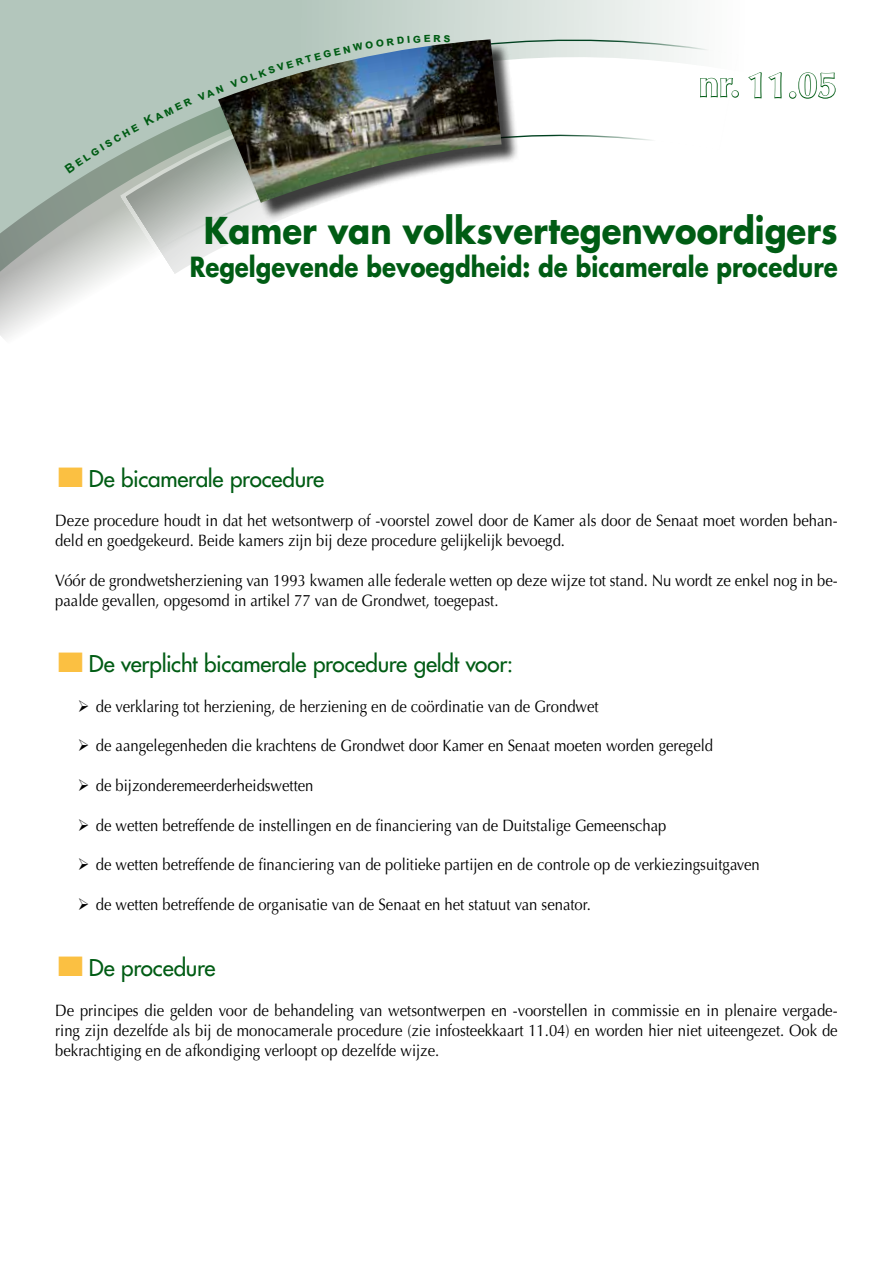
<style>
.page{position:relative;width:893px;height:1263px;background:#fff}
.page>*{position:absolute;margin:0;border:0;box-sizing:border-box;transform-origin:0 0}
.t1{font:700 36px "Futura Std";color:#005c14;scale:.9 1}
.t2{font:700 36px "Optima LT Std";color:#fff}
.t3{font:700 27px "Futura Std";color:#005c14;scale:.85 1}
.t4{font:500 22.5px "Futura Std";letter-spacing:-.01em;color:#005c14}
.t5{font:16.5px/19.8px "Optima LT Std";color:#000;scale:.9 1}
.t6{font:700 12.45px "Arial";color:#005c14}
</style>
<div class="page">
<svg style="left:0;top:0;width:797px;height:100px;fill:#b3c6bc"></svg>
<div style="left:0;top:100px;width:64px;height:45px;background:#b3c6bc"></div>
<svg style="left:0;top:145px;width:118px;height:194px"></svg>
<svg style="left:118px;top:173px;width:159px;height:101px"></svg>
<svg style="left:477px;top:36px;width:263px;height:105px"></svg>
<div style="left:221px;top:42px;width:299px;height:179px;background:#000;opacity:.75"></div>
<img style="left:218px;top:39px;width:284px;height:164px">
<svg style="left:746px;top:71px;width:36px;height:28px"></svg>
<div style="left:789px;top:91px;width:7px;height:8px;border:2px solid #005c14;border-radius:50%"></div>
<svg style="left:798px;top:72px;width:38px;height:27px"></svg>
<svg style="left:64px;top:85px;width:160px;height:88px;background:#a7b9ae"></svg>
<svg style="left:230px;top:35px;width:200px;height:53px;background:#879fa6"></svg>
<svg style="left:444px;top:34px;width:6px;height:8px"></svg>
<p class="t6" style="left:433px;top:28px;width:9px">R</p>
<h1 class="t2" style="left:699px;top:64px;width:140px">nr. 11.05</h1>
<h1 class="t1" style="left:204px;top:206px;width:706px">Kamer van volksvertegenwoordigers</h1>
<h2 class="t3" style="left:190px;top:249px;width:764px">Regelgevende bevoegdheid: de bicamerale procedure</h2>
<h3 class="t4" style="left:89px;top:464px;width:237px">De bicamerale procedure</h3>
<p class="t5" style="left:55px;top:511px;width:871px">Deze procedure houdt in dat het wetsontwerp of -voorstel zowel door de Kamer als door de Senaat moet worden behan&shy;deld en goedgekeurd. Beide kamers zijn bij deze procedure gelijkelijk bevoegd.</p>
<p class="t5" style="left:55px;top:570px;width:871px">Vóór de grondwetsherziening van 1993 kwamen alle federale wetten op deze wijze tot stand. Nu wordt ze enkel nog in be&shy;paalde gevallen, opgesomd in artikel 77 van de Grondwet, toegepast.</p>
<h3 class="t4" style="left:89px;top:650px;width:426px">De verplicht bicamerale procedure geldt voor:</h3>
<p class="t5" style="left:78px;top:696px;width:580px">➢ de verklaring tot herziening, de herziening en de coördinatie van de Grondwet</p>
<p class="t5" style="left:78px;top:736px;width:707px">➢ de aangelegenheden die krachtens de Grondwet door Kamer en Senaat moeten worden geregeld</p>
<p class="t5" style="left:78px;top:776px;width:263px">➢ de bijzonderemeerderheidswetten</p>
<p class="t5" style="left:78px;top:815px;width:655px">➢ de wetten betreffende de instellingen en de financiering van de Duitstalige Gemeenschap</p>
<p class="t5" style="left:78px;top:855px;width:759px">➢ de wetten betreffende de financiering van de politieke partijen en de controle op de verkiezingsuitgaven</p>
<p class="t5" style="left:78px;top:894px;width:572px">➢ de wetten betreffende de organisatie van de Senaat en het statuut van senator.</p>
<h3 class="t4" style="left:89px;top:954px;width:128px">De procedure</h3>
<p class="t5" style="left:55px;top:1001px;width:871px;text-align:justify">De principes die gelden voor de behandeling van wetsontwerpen en -voorstellen in commissie en in plenaire vergade&shy;ring zijn dezelfde als bij de monocamerale procedure (zie infosteekkaart 11.04) en worden hier niet uiteengezet. Ook de bekrachtiging en de afkondiging verloopt op dezelfde wijze.</p>
</div>
